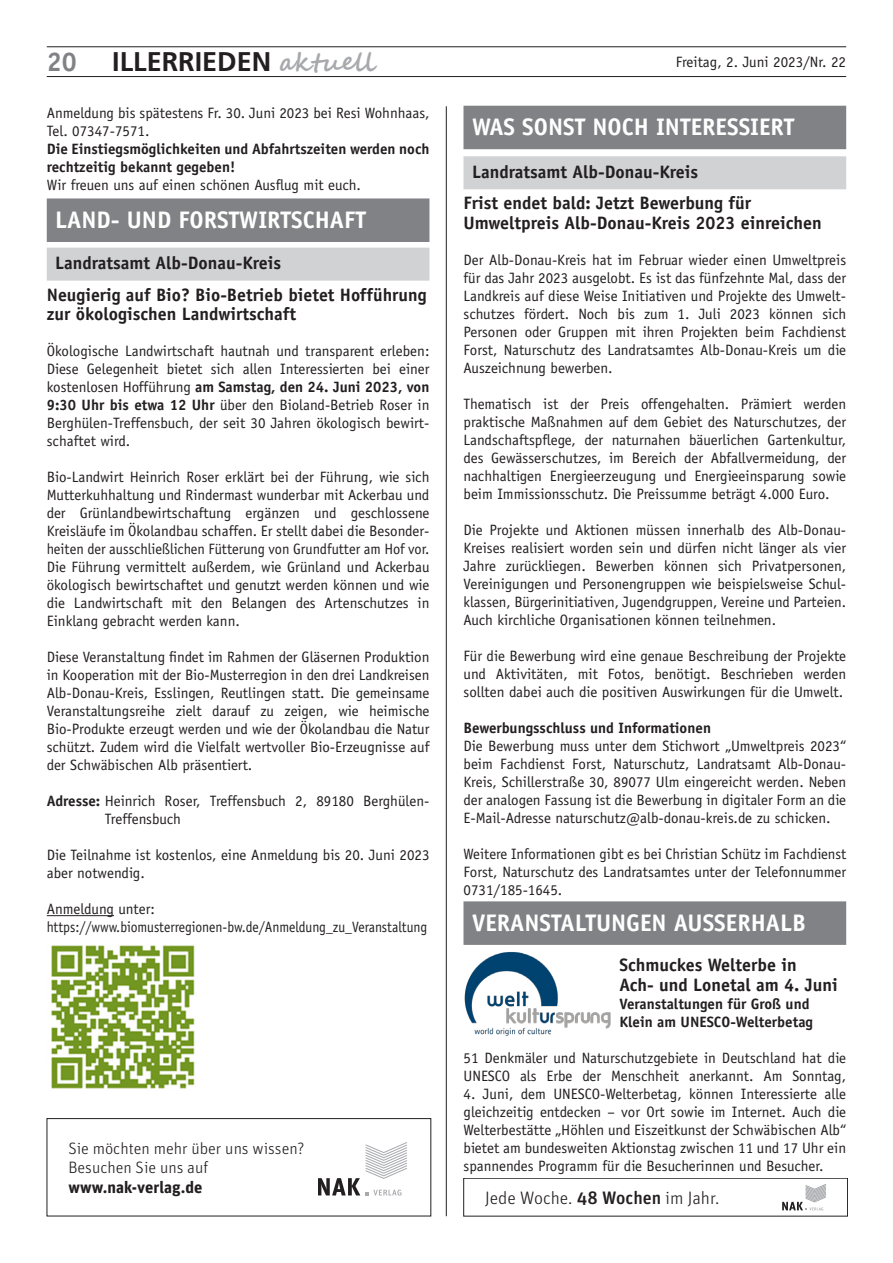
<style>
.page{position:relative;width:893px;height:1263px;background:#fff}
.page>*{position:absolute;margin:0;border:0;box-sizing:border-box;transform-origin:0 0}
.t1{font:700 27px "Frutiger";color:#231f20}
.t2{font:700 27px "Officina Sans";color:#808285}
.t3{font:700 24px "Officina Sans";color:#fff}
.t4{font:700 18px/30.9px "Officina Sans";color:#231f20}
.t5{font:300 18px "Unit Pro";color:#231f20}
.t6{font:300 16.5px/19.5px "Unit Pro";color:#231f20}
.t7{font:700 16.5px "Unit Pro";color:#231f20}
.t8{font:15px/18px "Officina Sans";color:#231f20;text-align:justify}
.t9{font:700 15px/18px "Officina Sans";color:#231f20}
.s1{font-family:"Segoe Script";font-size:25.5px;color:#a8a9ad}
.s2{font-weight:700}
.s3{font-weight:500}
</style>
<div class="page">
<hr style="left:47px;top:76px;width:799px;height:1px;background:#231f20">
<hr style="left:47px;top:47px;width:799px;height:1px;background:#231f20">
<hr style="left:446px;top:106px;width:1px;height:1110px;background:#231f20">
<div style="left:463px;top:106px;width:383px;height:43px;background:#808285"></div>
<div style="left:463px;top:156px;width:383px;height:33px;background:#d1d2d4"></div>
<div style="left:463px;top:901px;width:383px;height:44px;background:#808285"></div>
<img style="left:464px;top:952px;width:147px;height:84px">
<hr style="left:47px;top:915px;width:67px;height:1px;background:#231f20">
<div style="left:47px;top:198px;width:382px;height:44px;background:#808285"></div>
<div style="left:47px;top:248px;width:382px;height:33px;background:#d1d2d4"></div>
<img style="left:51px;top:945px;width:144px;height:144px">
<svg style="left:782px;top:1184px;width:44px;height:26px"></svg>
<div style="left:463px;top:1178px;width:385px;height:38px;border:1px solid #231f20"></div>
<svg style="left:318px;top:1142px;width:89px;height:53px"></svg>
<div style="left:47px;top:1118px;width:384px;height:98px;border:1px solid #231f20"></div>
<h1 class="t2" style="left:47px;top:45px;width:32px">20</h1>
<h1 class="t1" style="left:112px;top:46px;width:264px">ILLERRIEDEN <span class="s1">aktuell</span></h1>
<p class="t8" style="left:676px;top:53px;width:172px">Freitag, 2. Juni 2023/Nr. 22</p>
<p class="t8" style="left:47px;top:104px;width:384px">Anmeldung bis spätestens Fr. 30. Juni 2023 bei Resi Wohnhaas,<br>Tel. 07347-7571.</p>
<p class="t9" style="left:47px;top:139px;width:384px">Die Einstiegsmöglichkeiten und Abfahrtszeiten werden noch rechtzeitig bekannt gegeben!</p>
<p class="t8" style="left:47px;top:176px;width:316px">Wir freuen uns auf einen schönen Ausflug mit euch.</p>
<h2 class="t3" style="left:55px;top:204px;width:312px">LAND- UND FORSTWIRTSCHAFT</h2>
<p class="t4" style="left:47px;top:247px;width:381px;text-indent:9px">Landratsamt Alb-Donau-Kreis<br>Neugierig auf Bio? Bio-Betrieb bietet Hofführung</p>
<p class="t4" style="left:47px;top:298px;width:251px">zur ökologischen Landwirtschaft</p>
<p class="t8" style="left:47px;top:342px;width:384px">Ökologische Landwirtschaft hautnah und transparent erleben:<br>Diese Gelegenheit bietet sich allen Interessierten bei einer kostenlosen Hofführung <span class="s2">am Samstag, den 24. Juni 2023, von 9:30 Uhr bis etwa 12 Uhr</span> über den Bioland-Betrieb Roser in Berghülen-Treffensbuch, der seit 30 Jahren ökologisch bewirt&shy;schaftet wird.</p>
<p class="t8" style="left:47px;top:468px;width:384px">Bio-Landwirt Heinrich Roser erklärt bei der Führung, wie sich Mutterkuhhaltung und Rindermast wunderbar mit Ackerbau und der Grünlandbewirtschaftung ergänzen und geschlossene Kreisläufe im Ökolandbau schaffen. Er stellt dabei die Besonder&shy;heiten der ausschließlichen Fütterung von Grundfutter am Hof vor.<br>Die Führung vermittelt außerdem, wie Grünland und Ackerbau ökologisch bewirtschaftet und genutzt werden können und wie die Landwirtschaft mit den Belangen des Artenschutzes in Einklang gebracht werden kann.</p>
<p class="t8" style="left:47px;top:648px;width:384px">Diese Veranstaltung findet im Rahmen der Gläsernen Produktion in Kooperation mit der Bio-Musterregion in den drei Landkreisen Alb-Donau-Kreis, Esslingen, Reutlingen statt. Die gemeinsame Veranstaltungsreihe zielt darauf zu zeigen, wie heimische Bio-Produkte erzeugt werden und wie der Ökolandbau die Natur schützt. Zudem wird die Vielfalt wertvoller Bio-Erzeugnisse auf der Schwäbischen Alb präsentiert.</p>
<p class="t8" style="left:105px;top:792px;width:326px;text-indent:-58px"><span class="s2">Adresse:</span> Heinrich Roser, Treffensbuch 2, 89180 Berghülen-<br>Treffensbuch</p>
<p class="t8" style="left:47px;top:846px;width:384px">Die Teilnahme ist kostenlos, eine Anmeldung bis 20. Juni 2023 aber notwendig.</p>
<p class="t8" style="left:47px;top:900px;width:382px">Anmeldung unter: https://www.biomusterregionen-bw.de/Anmeldung_zu_Veranstaltung</p>
<p class="t6" style="left:68px;top:1138px;width:238px">Sie möchten mehr über uns wissen?<br>Besuchen Sie uns auf</p>
<p class="t7" style="left:68px;top:1175px;width:135px">www.nak-verlag.de</p>
<h2 class="t3" style="left:472px;top:112px;width:324px">WAS SONST NOCH INTERESSIERT</h2>
<p class="t4" style="left:463px;top:156px;width:289px;text-indent:8px">Landratsamt Alb-Donau-Kreis<br>Frist endet bald: Jetzt Bewerbung für</p>
<p class="t4" style="left:463px;top:207px;width:360px">Umweltpreis Alb-Donau-Kreis 2023 einreichen</p>
<p class="t8" style="left:463px;top:250px;width:384px">Der Alb-Donau-Kreis hat im Februar wieder einen Umweltpreis für das Jahr 2023 ausgelobt. Es ist das fünfzehnte Mal, dass der Landkreis auf diese Weise Initiativen und Projekte des Umwelt&shy;schutzes fördert. Noch bis zum 1. Juli 2023 können sich Personen oder Gruppen mit ihren Projekten beim Fachdienst Forst, Naturschutz des Landratsamtes Alb-Donau-Kreis um die Auszeichnung bewerben.</p>
<p class="t8" style="left:463px;top:394px;width:384px">Thematisch ist der Preis offengehalten. Prämiert werden praktische Maßnahmen auf dem Gebiet des Naturschutzes, der Landschaftspflege, der naturnahen bäuerlichen Gartenkultur, des Gewässerschutzes, im Bereich der Abfallvermeidung, der nachhaltigen Energieerzeugung und Energieeinsparung sowie beim Immissionsschutz. Die Preissumme beträgt 4.000 Euro.</p>
<p class="t8" style="left:463px;top:520px;width:384px">Die Projekte und Aktionen müssen innerhalb des Alb-Donau-Kreises realisiert worden sein und dürfen nicht länger als vier Jahre zurückliegen. Bewerben können sich Privatpersonen, Vereinigungen und Personengruppen wie beispielsweise Schul&shy;klassen, Bürgerinitiativen, Jugendgruppen, Vereine und Parteien.<br>Auch kirchliche Organisationen können teilnehmen.</p>
<p class="t8" style="left:463px;top:646px;width:384px">Für die Bewerbung wird eine genaue Beschreibung der Projekte und Aktivitäten, mit Fotos, benötigt. Beschrieben werden sollten dabei auch die positiven Auswirkungen für die Umwelt.</p>
<p class="t9" style="left:463px;top:718px;width:249px">Bewerbungsschluss und Informationen</p>
<p class="t8" style="left:463px;top:736px;width:384px">Die Bewerbung muss unter dem Stichwort „Umweltpreis 2023“ beim Fachdienst Forst, Naturschutz, Landratsamt Alb-Donau-Kreis, Schillerstraße 30, 89077 Ulm eingereicht werden. Neben der analogen Fassung ist die Bewerbung in digitaler Form an die E-Mail-Adresse naturschutz@alb-donau-kreis.de zu schicken.</p>
<p class="t8" style="left:463px;top:844px;width:384px">Weitere Informationen gibt es bei Christian Schütz im Fachdienst Forst, Naturschutz des Landratsamtes unter der Telefonnummer 0731/185-1645.</p>
<h2 class="t3" style="left:472px;top:907px;width:335px">VERANSTALTUNGEN AUSSERHALB</h2>
<p class="t4" style="left:619px;top:955px;width:220px;line-height:19.5px">Schmuckes Welterbe in<br>Ach- und Lonetal am 4. Juni</p>
<p class="t9" style="left:619px;top:994px;width:195px">Veranstaltungen für Groß und<br>Klein am UNESCO-Welterbetag</p>
<p class="t8" style="left:463px;top:1048px;width:384px">51 Denkmäler und Naturschutzgebiete in Deutschland hat die<br>UNESCO als Erbe der Menschheit anerkannt. Am Sonntag,</p>
<p class="t8" style="left:463px;top:1084px;width:384px">4. Juni, dem UNESCO-Welterbetag, können Interessierte alle gleichzeitig entdecken – vor Ort sowie im Internet. Auch die Welterbestätte „Höhlen und Eiszeitkunst der Schwäbischen Alb“ bietet am bundesweiten Aktionstag zwischen 11 und 17 Uhr ein spannendes Programm für die Besucherinnen und Besucher.</p>
<p class="t5" style="left:485px;top:1186px;width:236px">Jede Woche. <span class="s3">48 Wochen</span> im Jahr.</p>
</div>
